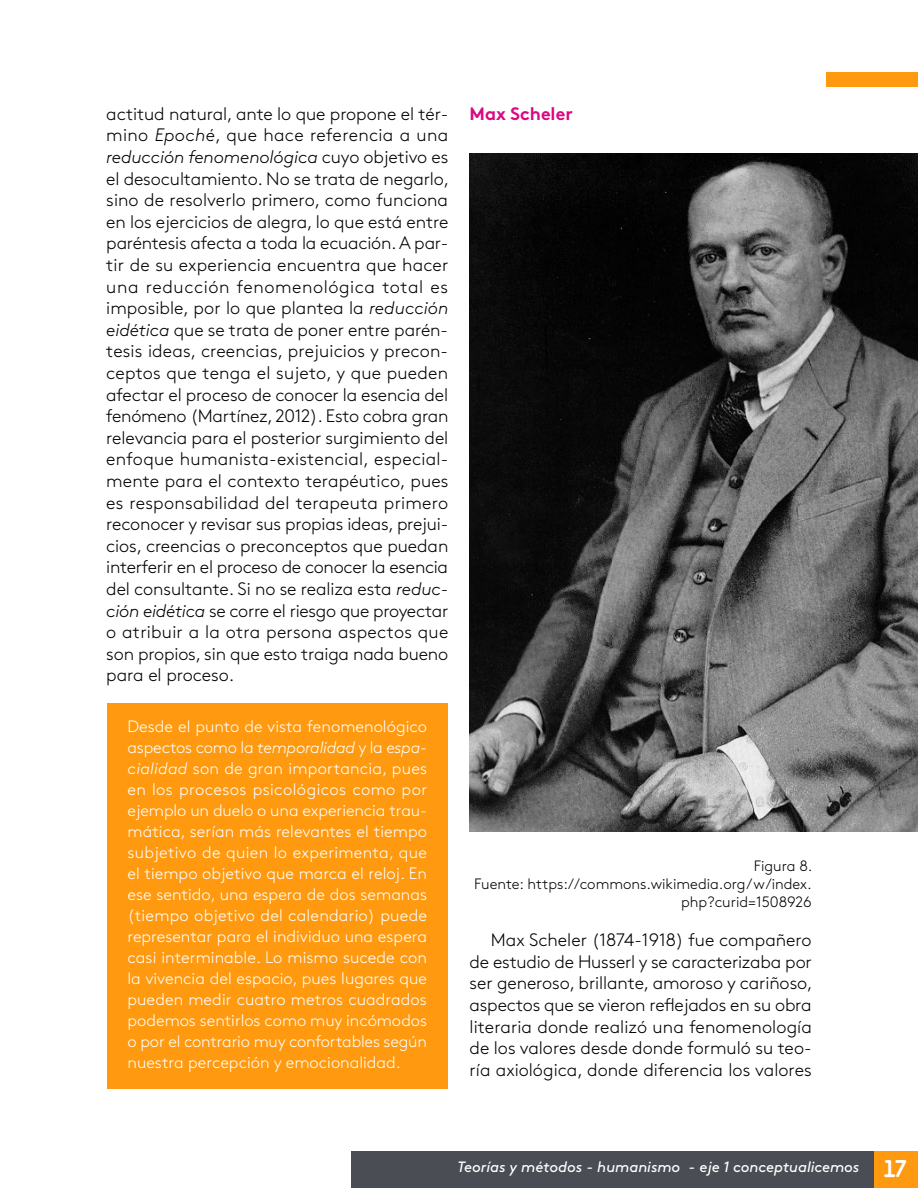
<style>
.page{position:relative;width:918px;height:1188px;background:#fff}
.page>*{position:absolute;margin:0;border:0;box-sizing:border-box;transform-origin:0 0}
.t1{font:300 18px/21.6px "Brown Std";letter-spacing:-.005em;color:#000;text-align:justify}
.t2{font:18px "Brown Std Bold Alt";color:#da0881}
.t3{font:300 16.5px/21px "Brown Std";color:#fff;text-align:justify}
.t4{font:300 15px/18px "Brown Std";color:#000;text-align:right}
.t5{font:italic 15px "Brown Std";letter-spacing:-.005em;color:#fff}
.s1{font-style:italic}
.s2{font-family:"Areandina Voz";font-style:normal;font-size:24px}
</style>
<div class="page">
<div style="left:826px;top:72px;width:92px;height:15px;background:#ff990f"></div>
<div style="left:873px;top:1151px;width:45px;height:37px;background:#ff990f"></div>
<div style="left:351px;top:1151px;width:522px;height:37px;background:#4a4d54"></div>
<div style="left:107px;top:704px;width:341px;height:385px;background:#ff990f"></div>
<img style="left:470px;top:153px;width:448px;height:678px">
<p class="t1" style="left:106px;top:103px;width:345px">actitud natural, ante lo que propone el tér&shy;mino <span class="s1">Epoché</span>, que hace referencia a una <span class="s1">reducción fenomenológica</span> cuyo objetivo es el desocultamiento. No se trata de negarlo, sino de resolverlo primero, como funciona en los ejercicios de alegra, lo que está entre paréntesis afecta a toda la ecuación. A par&shy;tir de su experiencia encuentra que hacer una reducción fenomenológica total es imposible, por lo que plantea la <span class="s1">reducción eidética</span> que se trata de poner entre parén&shy;tesis ideas, creencias, prejuicios y precon&shy;ceptos que tenga el sujeto, y que pueden afectar el proceso de conocer la esencia del fenómeno (Martínez, 2012). Esto cobra gran relevancia para el posterior surgimiento del enfoque humanista-existencial, especial&shy;mente para el contexto terapéutico, pues es responsabilidad del terapeuta primero reconocer y revisar sus propias ideas, prejui&shy;cios, creencias o preconceptos que puedan interferir en el proceso de conocer la esencia del consultante. Si no se realiza esta <span class="s1">reduc&shy;ción eidética</span> se corre el riesgo que proyectar o atribuir a la otra persona aspectos que son propios, sin que esto traiga nada bueno para el proceso.</p>
<p class="t2" style="left:470px;top:103px;width:105px">Max Scheler</p>
<p class="t3" style="left:128px;top:716px;width:301px">Desde el punto de vista fenomenológico aspectos como la <span class="s1">temporalidad</span> y la <span class="s1">espa&shy;cialidad</span> son de gran importancia, pues en los procesos psicológicos como por ejemplo un duelo o una experiencia trau&shy;mática, serían más relevantes el tiempo subjetivo de quien lo experimenta, que el tiempo objetivo que marca el reloj. En ese sentido, una espera de dos semanas (tiempo objetivo del calendario) puede representar para el individuo una espera casi interminable. Lo mismo sucede con la vivencia del espacio, pues lugares que pueden medir cuatro metros cuadrados podemos sentirlos como muy incómodos o por el contrario muy confortables según nuestra percepción y emocionalidad.</p>
<p class="t4" style="left:474px;top:857px;width:339px">Figura 8.<br>Fuente: https://commons.wikimedia.org/w/index. php?curid=1508926</p>
<p class="t1" style="left:470px;top:930px;width:345px;text-indent:21px">Max Scheler (1874-1918) fue compañero de estudio de Husserl y se caracterizaba por ser generoso, brillante, amoroso y cariñoso, aspectos que se vieron reflejados en su obra literaria donde realizó una fenomenología de los valores desde donde formuló su teo&shy;ría axiológica, donde diferencia los valores</p>
<p class="t5" style="left:458px;top:1158px;width:451px">Teorías y métodos - humanismo - eje 1 conceptualicemos <span class="s2">17</span></p>
</div>
